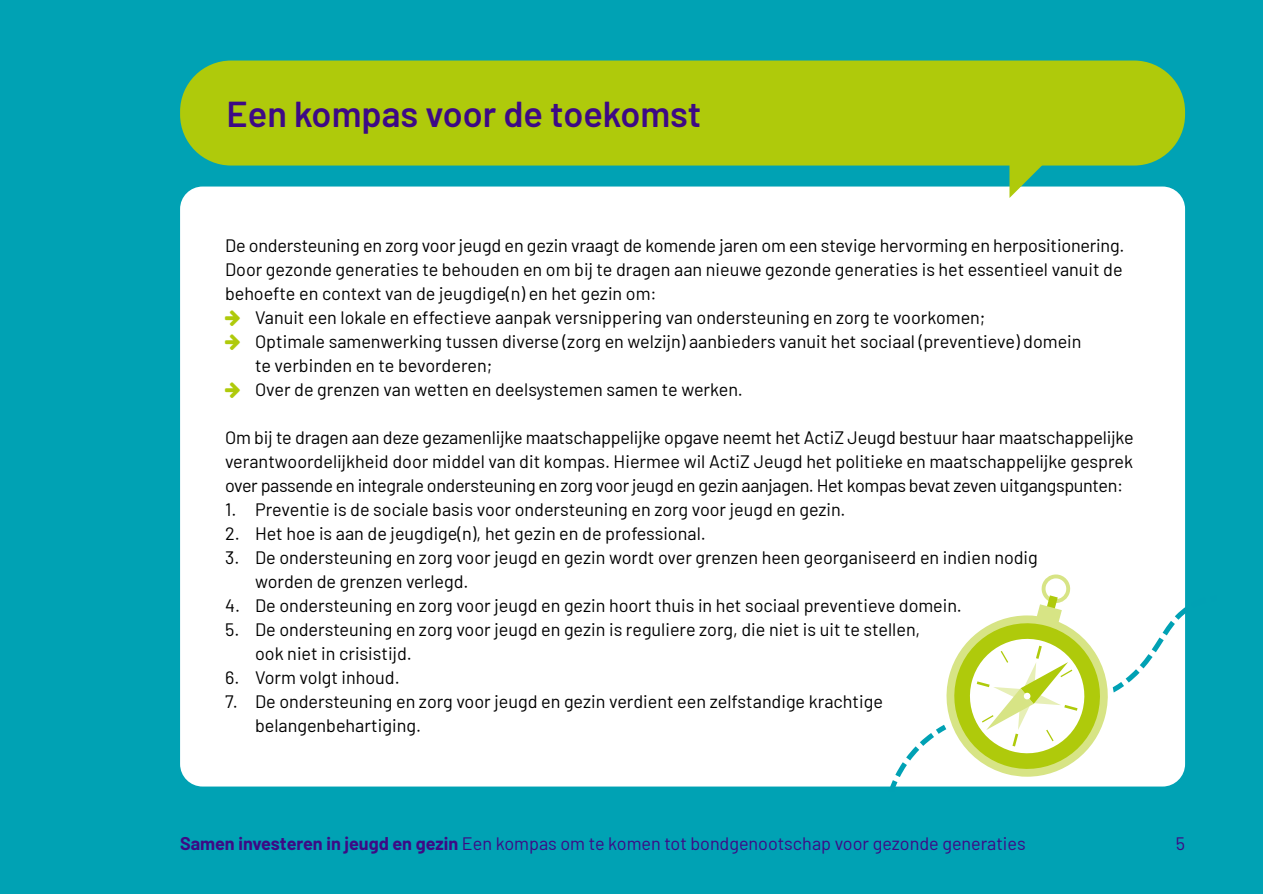
<style>
.page{position:relative;width:1263px;height:894px;background:#00a2b4}
.page>*{position:absolute;margin:0;border:0;box-sizing:border-box;transform-origin:0 0}
.t1{font:600 36px "Barlow";color:#3d0a85}
.t2{font:18px/24px "Barlow";color:#000}
.t3{font:18px "Barlow";color:#3d0a85}
.s1{font-weight:700}
</style>
<div class="page">
<div style="left:180px;top:61px;width:1005px;height:105px;background:#afca0b;border-radius:51px"></div>
<div style="left:180px;top:187px;width:1005px;height:600px;background:#fff;border-radius:22px"></div>
<svg style="left:1010px;top:165px;width:49px;height:33px"></svg>
<svg style="left:1041px;top:574px;width:30px;height:22px"></svg>
<svg style="left:888px;top:596px;width:298px;height:191px"></svg>
<h1 class="t1" style="left:227px;top:87px;width:476px">Een kompas voor de toekomst</h1>
<p class="t2" style="left:225px;top:232px;width:901px">De ondersteuning en zorg voor jeugd en gezin vraagt de komende jaren om een stevige hervorming en herpositionering.</p>
<p class="t2" style="left:225px;top:256px;width:899px">Door gezonde generaties te behouden en om bij te dragen aan nieuwe gezonde generaties is het essentieel vanuit de</p>
<p class="t2" style="left:225px;top:280px;width:433px">behoefte en context van de jeugdige(n) en het gezin om:</p>
<p class="t2" style="left:255px;top:304px;width:732px">Vanuit een lokale en effectieve aanpak versnippering van ondersteuning en zorg te voorkomen;</p>
<p class="t2" style="left:255px;top:328px;width:828px">Optimale samenwerking tussen diverse (zorg en welzijn) aanbieders vanuit het sociaal (preventieve) domein</p>
<p class="t2" style="left:255px;top:352px;width:239px">te verbinden en te bevorderen;</p>
<p class="t2" style="left:255px;top:376px;width:489px">Over de grenzen van wetten en deelsystemen samen te werken.</p>
<p class="t2" style="left:225px;top:424px;width:910px;text-align:justify">Om bij te dragen aan deze gezamenlijke maatschappelijke opgave neemt het ActiZ Jeugd bestuur haar maatschappelijke verantwoordelijkheid door middel van dit kompas. Hiermee wil ActiZ Jeugd het politieke en maatschappelijke gesprek over passende en integrale ondersteuning en zorg voor jeugd en gezin aanjagen. Het kompas bevat zeven uitgangspunten:</p>
<p class="t2" style="left:225px;top:496px;width:622px">1. Preventie is de sociale basis voor ondersteuning en zorg voor jeugd en gezin.</p>
<p class="t2" style="left:225px;top:520px;width:482px">2. Het hoe is aan de jeugdige(n), het gezin en de professional.</p>
<p class="t2" style="left:255px;top:544px;width:784px;text-indent:-30px">3. De ondersteuning en zorg voor jeugd en gezin wordt over grenzen heen georganiseerd en indien nodig worden de grenzen verlegd.</p>
<p class="t2" style="left:225px;top:592px;width:738px">4. De ondersteuning en zorg voor jeugd en gezin hoort thuis in het sociaal preventieve domein.</p>
<p class="t2" style="left:255px;top:616px;width:667px;text-indent:-30px">5. De ondersteuning en zorg voor jeugd en gezin is reguliere zorg, die niet is uit te stellen, ook niet in crisistijd.</p>
<p class="t2" style="left:225px;top:664px;width:176px">6. Vorm volgt inhoud.</p>
<p class="t2" style="left:255px;top:688px;width:629px;text-indent:-30px">7. De ondersteuning en zorg voor jeugd en gezin verdient een zelfstandige krachtige belangenbehartiging.</p>
<p class="t3" style="left:180px;top:830px;width:847px"><span class="s1">Samen investeren in jeugd en gezin</span> Een kompas om te komen tot bondgenootschap voor gezonde generaties</p>
<p class="t3" style="left:1176px;top:830px;width:11px">5</p>
</div>
